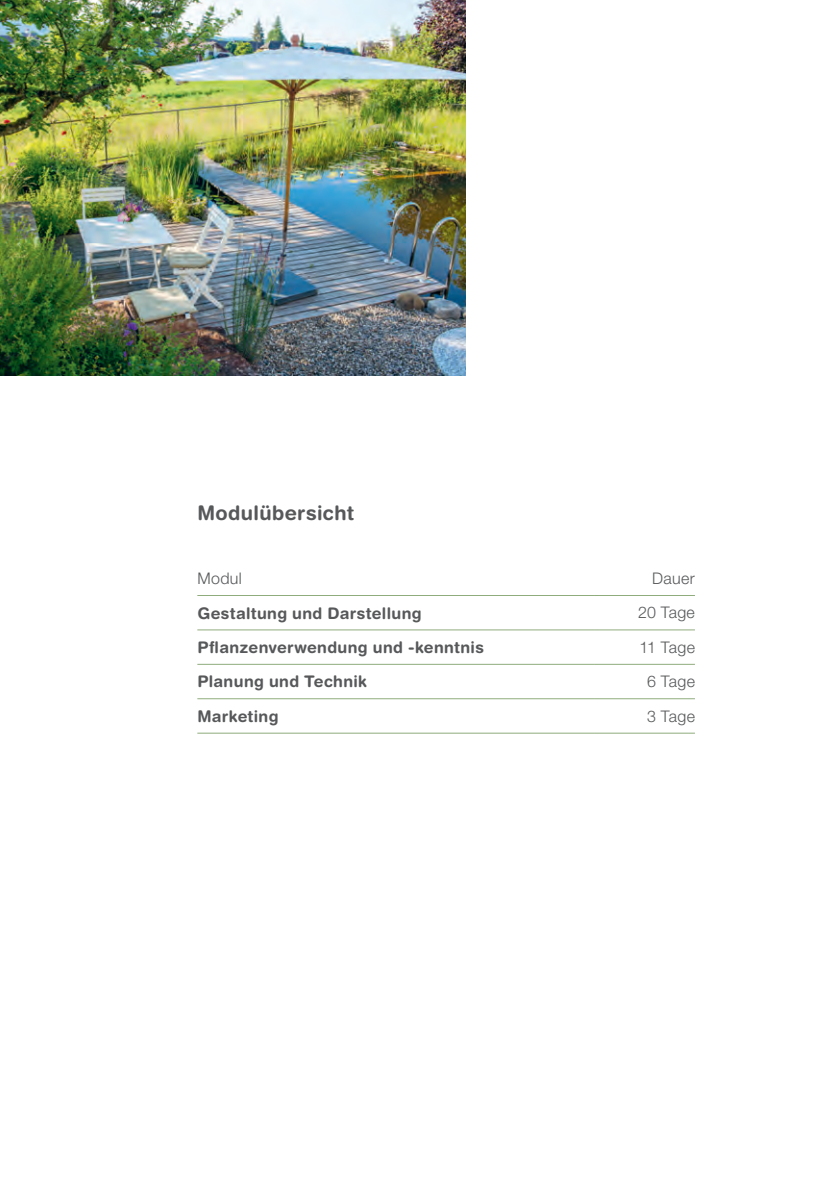
<style>
.page{position:relative;width:828px;height:1191px;background:#fff}
.page>*{position:absolute;margin:0;border:0;box-sizing:border-box;transform-origin:0 0}
.t1{font:700 20px "Helvetica Rounded LT Std";letter-spacing:.02em;color:#57585a}
.t2{font:700 16px "Helvetica Rounded LT Std";letter-spacing:.02em;color:#57585a}
.t3{font:300 16px "Helvetica Neue LT Pro";letter-spacing:.025em;color:#57585a}
</style>
<div class="page">
<img style="left:0;top:0;width:466px;height:375px">
<hr style="left:197px;top:595px;width:397px;height:1px;background:#8fac7c">
<hr style="left:594px;top:595px;width:101px;height:1px;background:#8fac7c">
<hr style="left:197px;top:629px;width:397px;height:1px;background:#8fac7c">
<hr style="left:594px;top:629px;width:101px;height:1px;background:#8fac7c">
<hr style="left:197px;top:664px;width:397px;height:1px;background:#8fac7c">
<hr style="left:594px;top:664px;width:101px;height:1px;background:#8fac7c">
<hr style="left:197px;top:698px;width:397px;height:1px;background:#8fac7c">
<hr style="left:594px;top:698px;width:101px;height:1px;background:#8fac7c">
<hr style="left:197px;top:732px;width:397px;height:1px;background:#8fac7c">
<hr style="left:594px;top:732px;width:101px;height:1px;background:#8fac7c">
<p class="t1" style="left:197px;top:500px;width:158px">Modulübersicht</p>
<p class="t3" style="left:197px;top:568px;width:46px">Modul</p>
<p class="t3" style="left:652px;top:568px;width:44px">Dauer</p>
<p class="t2" style="left:197px;top:603px;width:226px">Gestaltung und Darstellung</p>
<p class="t3" style="left:638px;top:603px;width:58px">20 Tage</p>
<p class="t2" style="left:197px;top:637px;width:288px">Pflanzenverwendung und -kenntnis</p>
<p class="t3" style="left:639px;top:637px;width:57px">11 Tage</p>
<p class="t2" style="left:197px;top:672px;width:171px">Planung und Technik</p>
<p class="t3" style="left:647px;top:672px;width:49px">6 Tage</p>
<p class="t2" style="left:197px;top:706px;width:83px">Marketing</p>
<p class="t3" style="left:647px;top:706px;width:49px">3 Tage</p>
</div>
